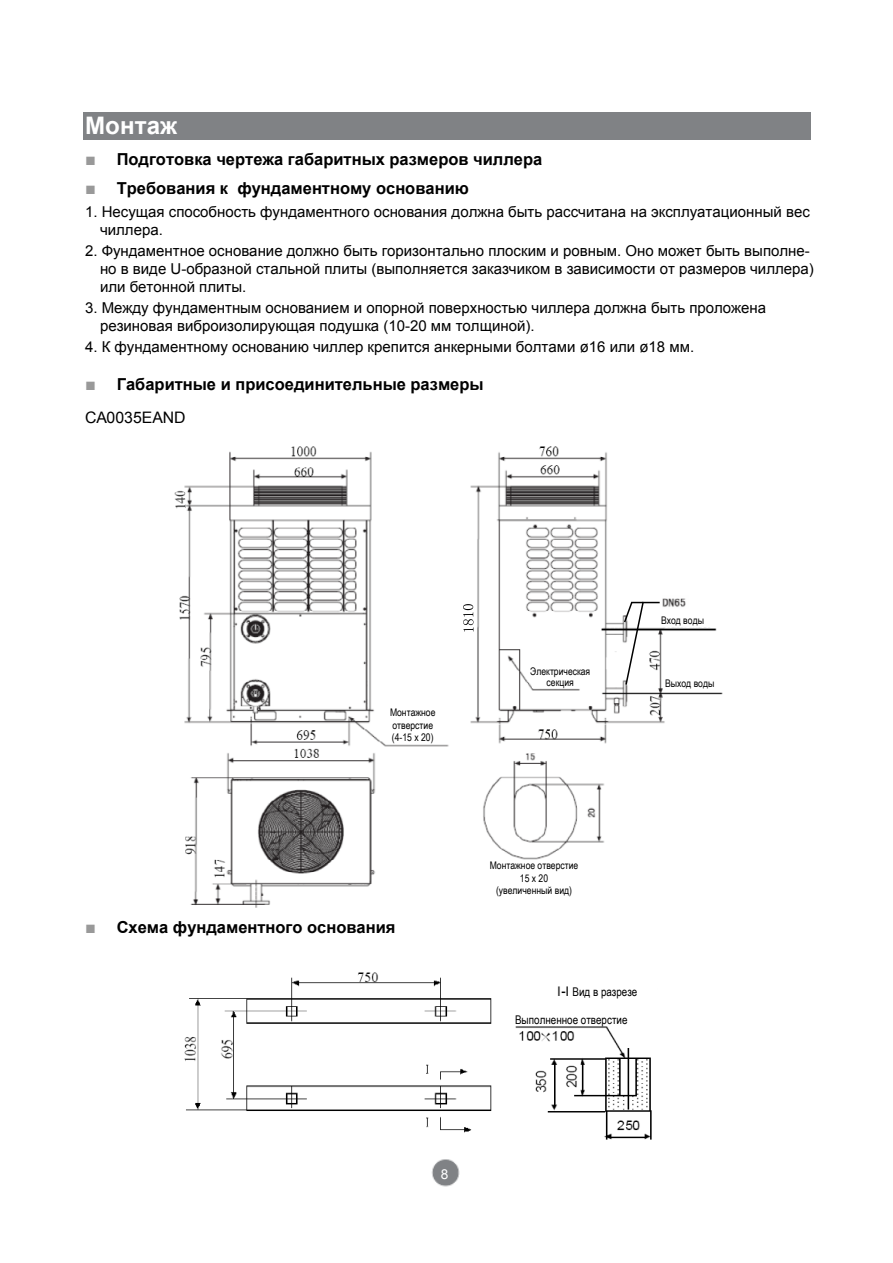
<style>
.page{position:relative;width:893px;height:1263px;background:#fff}
.page>*{position:absolute;margin:0;border:0;box-sizing:border-box;transform-origin:0 0}
.t1{font:700 24.15px "Arial";letter-spacing:.005em;color:#fff}
.t2{font:18px "Arial";color:#999}
.t3{font:700 16.5px "Arial";color:#000}
.t4{font:15.9px "Arial";color:#000}
.t5{font:15px/18px "Arial";color:#000}
.t6{font:13.65px "Arial";color:#fff}
.t7{font:12px "Arial Narrow";color:#000}
.t8{font:10.5px/12.6px "Arial Narrow";color:#000;text-align:center}
.s1{font-weight:400;font-size:18px;color:#999}
</style>
<div class="page">
<img style="left:431px;top:1159px;width:29px;height:28px">
<div style="left:83px;top:112px;width:727px;height:28px;background:#808285"></div>
<img style="left:174px;top:446px;width:549px;height:462px">
<img style="left:184px;top:972px;width:468px;height:168px">
<svg style="left:623px;top:600px;width:37px;height:86px"></svg>
<svg style="left:463px;top:604px;width:10px;height:28px"></svg>
<div style="left:375px;top:715px;width:75px;height:16px;background:#fff"></div>
<div style="left:386px;top:726px;width:55px;height:17px;background:#fff"></div>
<div style="left:476px;top:864px;width:135px;height:20px;background:#fff"></div>
<div style="left:532px;top:665px;width:65px;height:22px;background:#fff"></div>
<div style="left:657px;top:616px;width:57px;height:11px;background:#fff"></div>
<div style="left:665px;top:680px;width:59px;height:11px;background:#fff"></div>
<div style="left:574px;top:984px;width:82px;height:20px;background:#fff"></div>
<div style="left:512px;top:1011px;width:96px;height:14px;background:#fff"></div>
<h1 class="t1" style="left:85px;top:108px;width:94px">Монтаж</h1>
<p class="t3" style="left:85px;top:147px;width:459px"><span class="s1">■</span> Подготовка чертежа габаритных размеров чиллера</p>
<p class="t3" style="left:85px;top:176px;width:385px"><span class="s1">■</span> Требования к фундаментному основанию</p>
<p class="t5" style="left:100px;top:202px;width:711px;text-indent:-15px">1. Несущая способность фундаментного основания должна быть рассчитана на эксплуатационный вес чиллера.</p>
<p class="t5" style="left:100px;top:241px;width:715px;text-indent:-15px">2. Фундаментное основание должно быть горизонтально плоским и ровным. Оно может быть выполне&shy;но в виде U-образной стальной плиты (выполняется заказчиком в зависимости от размеров чиллера) или бетонной плиты.</p>
<p class="t5" style="left:100px;top:298px;width:668px;text-indent:-15px">3. Между фундаментным основанием и опорной поверхностью чиллера должна быть проложена резиновая виброизолирующая подушка (10-20 мм толщиной).</p>
<p class="t5" style="left:85px;top:337px;width:611px">4. К фундаментному основанию чиллер крепится анкерными болтами ø16 или ø18 мм.</p>
<p class="t3" style="left:117px;top:372px;width:368px">Габаритные и присоединительные размеры</p>
<p class="t4" style="left:85px;top:407px;width:102px">CA0035EAND</p>
<p class="t2" style="left:85px;top:371px;width:12px">■</p>
<p class="t8" style="left:390px;top:706px;width:47px;text-align:left">Монтажное отверстие (4-15 х 20)</p>
<p class="t2" style="left:85px;top:914px;width:12px">■</p>
<p class="t3" style="left:117px;top:915px;width:280px">Схема фундаментного основания</p>
<p class="t8" style="left:530px;top:666px;width:62px;line-height:10.5px">Электрическая секция</p>
<p class="t8" style="left:661px;top:613px;width:45px">Вход воды</p>
<p class="t8" style="left:665px;top:677px;width:51px">Выход воды</p>
<p class="t8" style="left:490px;top:859px;width:90px">Монтажное отверстие<br>15 х 20<br>(увеличенный вид)</p>
<p class="t7" style="left:572px;top:982px;width:66px">Вид в разрезе</p>
<p class="t7" style="left:515px;top:1010px;width:114px">Выполненное отверстие</p>
<p class="t6" style="left:441px;top:1165px;width:9px">8</p>
</div>
